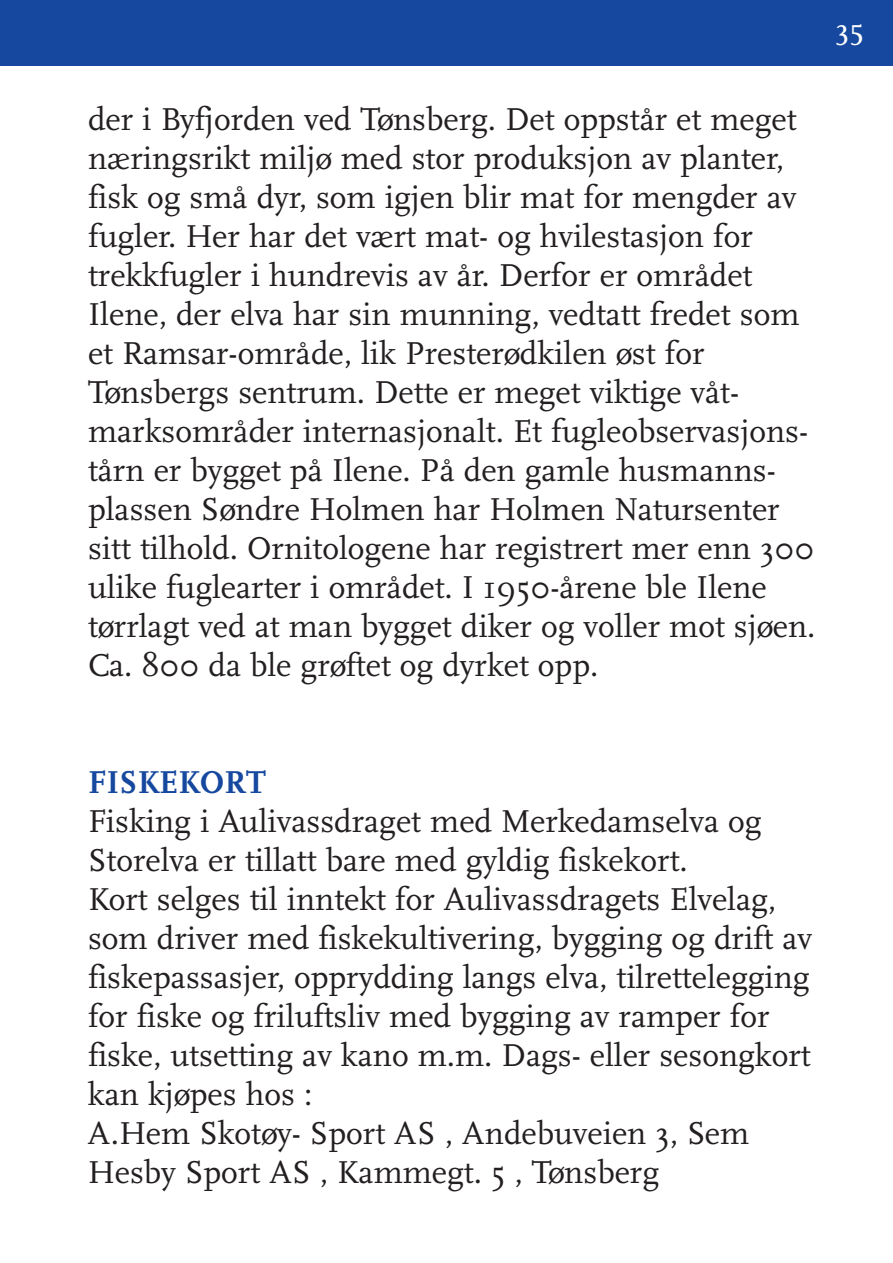
<style>
.page{position:relative;width:893px;height:1263px;background:#fff}
.page>*{position:absolute;margin:0;border:0;box-sizing:border-box;transform-origin:0 0}
.t1{font:33px/39px "Scala";color:#231f20}
.t2{font:700 33px "Scala";color:#15489e}
.t3{font:30px "Scala Caps";color:#fff}
</style>
<div class="page">
<div style="left:0;top:0;width:893px;height:65px;background:#15489e"></div>
<p class="t3" style="left:834px;top:17px;width:31px">35</p>
<p class="t1" style="left:88px;top:99px;width:729px">der i Byfjorden ved Tønsberg. Det oppstår et meget næringsrikt miljø med stor produksjon av planter, fisk og små dyr, som igjen blir mat for mengder av fugler. Her har det vært mat- og hvilestasjon for trekkfugler i hundrevis av år. Derfor er området Ilene, der elva har sin munning, vedtatt fredet som et Ramsar-område, lik Presterødkilen øst for Tønsbergs sentrum. Dette er meget viktige våt&shy;marksområder internasjonalt. Et fugleobservasjons&shy;tårn er bygget på Ilene. På den gamle husmanns&shy;plassen Søndre Holmen har Holmen Natursenter sitt tilhold. Ornitologene har registrert mer enn 300 ulike fuglearter i området. I 1950-årene ble Ilene tørrlagt ved at man bygget diker og voller mot sjøen.<br>Ca. 800 da ble grøftet og dyrket opp.</p>
<p class="t2" style="left:88px;top:762px;width:179px">FISKEKORT</p>
<p class="t1" style="left:88px;top:801px;width:726px">Fisking i Aulivassdraget med Merkedamselva og Storelva er tillatt bare med gyldig fiskekort.<br>Kort selges til inntekt for Aulivassdragets Elvelag, som driver med fiskekultivering, bygging og drift av fiskepassasjer, opprydding langs elva, tilrettelegging for fiske og friluftsliv med bygging av ramper for fiske, utsetting av kano m.m. Dags- eller sesongkort kan kjøpes hos :<br>A.Hem Skotøy- Sport AS , Andebuveien 3, Sem Hesby Sport AS , Kammegt. 5 , Tønsberg</p>
</div>
